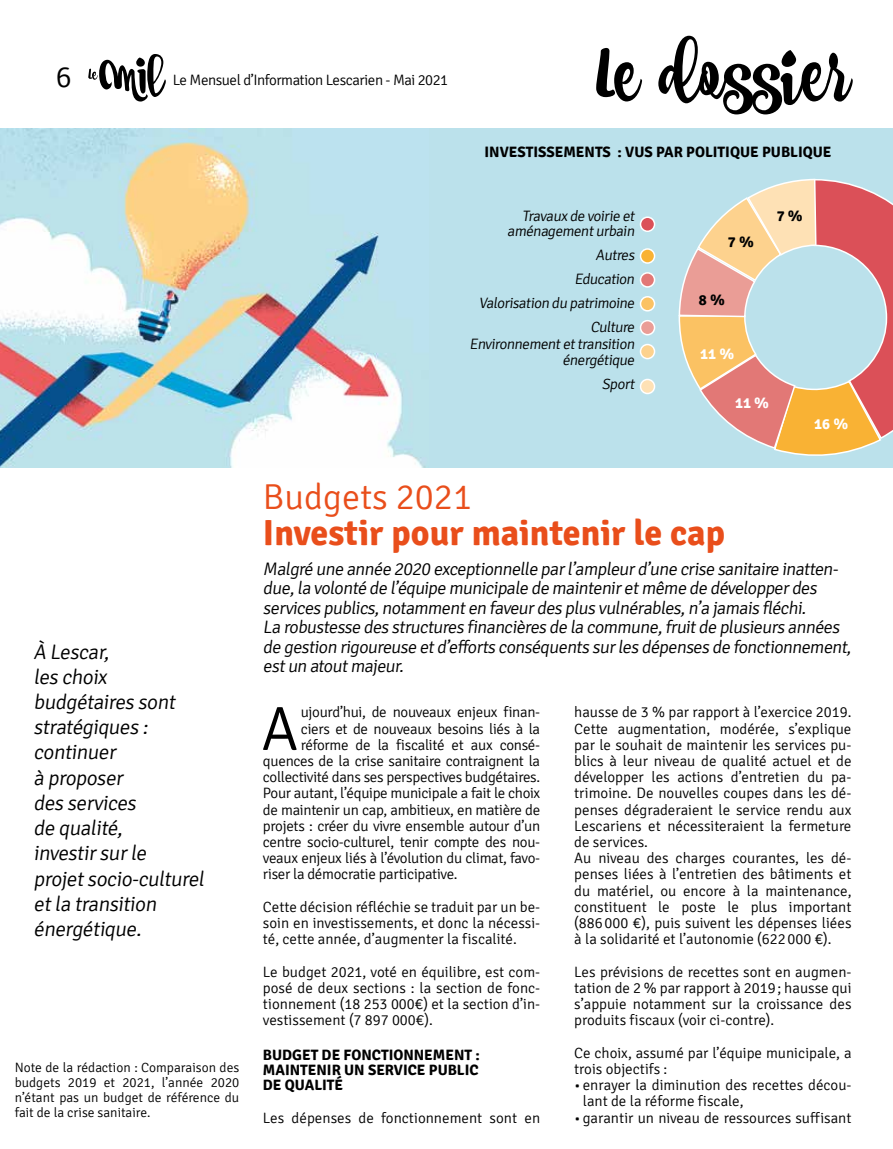
<style>
.page{position:relative;width:893px;height:1149px;background:#fff}
.page>*{position:absolute;margin:0;border:0;box-sizing:border-box;transform-origin:0 0}
.t1{font:87px "Coffe Break Script 1";color:#000}
.t2{font:300 61.95px "Signika";color:#000}
.t3{font:700 36px "Signika";color:#e94e1b}
.t4{font:300 36px "Signika";color:#e94e1b}
.t5{font:300 30px "Signika";color:#000}
.t6{font:300 21px/25.2px "Signika";color:#000}
.t7{font:300 18px/19.5px "Signika";letter-spacing:-.03em;color:#000}
.t8{font:300 15px/16.2px "Signika";color:#000;text-align:justify}
.t9{font:300 15px "Signika";letter-spacing:-.02em;color:#000}
.t10{font:700 15px/15px "Signika";color:#000;text-align:justify}
.t11{font:300 15px "Signika";letter-spacing:-.03em;color:#000}
.t12{font:700 15px "Signika";color:#fff}
.t13{font:300 13.5px/15px "Signika";color:#000;text-align:justify}
</style>
<div class="page">
<div style="left:426px;top:129px;width:467px;height:338px;background:#bbe1eb"></div>
<img style="left:0;top:129px;width:426px;height:338px">
<svg style="left:88px;top:54px;width:78px;height:47px"></svg>
<div style="left:640px;top:217px;width:14px;height:14px;background:#db5058;border-radius:50%"></div>
<div style="left:640px;top:216px;width:15px;height:16px;border:2px solid #fff;border-radius:50%"></div>
<div style="left:640px;top:249px;width:14px;height:14px;background:#f9b234;border-radius:50%"></div>
<div style="left:640px;top:248px;width:15px;height:16px;border:2px solid #fff;border-radius:50%"></div>
<div style="left:640px;top:273px;width:14px;height:14px;background:#e27876;border-radius:50%"></div>
<div style="left:640px;top:272px;width:15px;height:15px;border:2px solid #fff;border-radius:50%"></div>
<div style="left:640px;top:297px;width:14px;height:14px;background:#fbc263;border-radius:50%"></div>
<div style="left:640px;top:296px;width:15px;height:15px;border:2px solid #fff;border-radius:50%"></div>
<div style="left:640px;top:320px;width:14px;height:14px;background:#ea9d96;border-radius:50%"></div>
<div style="left:640px;top:320px;width:15px;height:15px;border:2px solid #fff;border-radius:50%"></div>
<div style="left:640px;top:344px;width:14px;height:14px;background:#fdd28e;border-radius:50%"></div>
<div style="left:640px;top:344px;width:15px;height:15px;border:2px solid #fff;border-radius:50%"></div>
<div style="left:640px;top:379px;width:14px;height:14px;background:#fee1b5;border-radius:50%"></div>
<div style="left:640px;top:378px;width:15px;height:16px;border:2px solid #fff;border-radius:50%"></div>
<svg style="left:678px;top:178px;width:215px;height:278px"></svg>
<h3 class="t5" style="left:56px;top:60px;width:17px">6</h3>
<p class="t11" style="left:173px;top:71px;width:277px">Le Mensuel d’Information Lescarien - Mai 2021</p>
<h1 class="t1" style="left:596px;top:6px;width:257px">Le dossier</h1>
<p class="t10" style="left:484px;top:145px;width:349px">INVESTISSEMENTS : VUS PAR POLITIQUE PUBLIQUE</p>
<p class="t8" style="left:507px;top:209px;width:131px;line-height:15px;text-align:right">Travaux de voirie et aménagementurbain</p>
<p class="t8" style="left:479px;top:243px;width:160px;line-height:24px;text-align:right">Autres<br>Education<br>Valorisation du patrimoine<br>Culture</p>
<p class="t8" style="left:469px;top:335px;width:169px;text-align:right">Environnementettransition énergétique</p>
<p class="t8" style="left:602px;top:376px;width:37px">Sport</p>
<p class="t10" style="left:728px;top:234px;width:28px">7%</p>
<p class="t10" style="left:777px;top:209px;width:28px">7%</p>
<p class="t10" style="left:699px;top:293px;width:28px">8%</p>
<p class="t12" style="left:700px;top:345px;width:36px">11 %</p>
<p class="t12" style="left:735px;top:394px;width:36px">11 %</p>
<p class="t12" style="left:814px;top:415px;width:36px">16%</p>
<h3 class="t6" style="left:34px;top:639px;width:175px">À Lescar,<br>les choix budgétaires sont stratégiques : continuer<br>à proposer<br>des services<br>de qualité,<br>investir sur le projetsocio-culturel etla transition énergétique.</h3>
<p class="t13" style="left:15px;top:1059px;width:226px">Note de la rédaction : Comparaison des budgets 2019 et 2021, l’année 2020 n’étant pas un budget de référence du fait de la crise sanitaire.</p>
<h3 class="t4" style="left:263px;top:476px;width:211px">Budgets 2021</h3>
<h3 class="t3" style="left:263px;top:510px;width:464px">Investir pour maintenir le cap</h3>
<p class="t7" style="left:263px;top:559px;width:593px">Malgré une année 2020 exceptionnelle parl’ampleurd’une crise sanitaire inatten&shy;due,la volonté de l’équipe municipale de mainteniretmême de développerdes services publics,notammenten faveurdes plus vulnérables,n’a jamais fléchi.<br>La robustesse des structures financières de la commune,fruitde plusieurs années de gestion rigoureuse etd’efforts conséquents surles dépenses de fonctionnement, estun atoutmajeur.</p>
<h2 class="t2" style="left:261px;top:694px;width:38px">A</h2>
<p class="t9" style="left:301px;top:703px;width:241px">ujourd’hui, de nouveaux enjeux finan-</p>
<p class="t8" style="left:574px;top:704px;width:279px;text-align:left">hausse de 3 % par rapport à l’exercice 2019.<br>Cette augmentation, modérée, s’explique par le souhait de maintenir les services pu&shy;blics à leur niveau de qualité actuel et de développer les actions d’entretien du pa&shy;trimoine. De nouvelles coupes dans les dé&shy;penses dégraderaient le service rendu aux Lescariens et nécessiteraient la fermeture de services.<br>Au niveau des charges courantes, les dé&shy;penses liées à l’entretien des bâtiments et du matériel, ou encore à la maintenance, constituent le poste le plus important (886000 €), puis suivent les dépenses liées à la solidarité et l’autonomie (622000 €).</p>
<p class="t8" style="left:574px;top:963px;width:279px">Les prévisions de recettes sont en augmen&shy;tation de 2 % par rapport à 2019; hausse qui s’appuie notamment sur la croissance des produits fiscaux (voir ci-contre).</p>
<p class="t8" style="left:574px;top:1044px;width:279px">Ce choix, assumé par l’équipe municipale, a trois objectifs :</p>
<p class="t8" style="left:583px;top:1076px;width:270px;text-indent:-9px">• enrayer la diminution des recettes décou&shy;lant de la réforme fiscale,</p>
<p class="t8" style="left:574px;top:1109px;width:279px">•garantir un niveau de ressources suffisant</p>
<p class="t9" style="left:301px;top:720px;width:241px">ciers et de nouveaux besoins liés à la</p>
<p class="t9" style="left:301px;top:736px;width:241px">réforme de la fiscalité et aux consé-</p>
<p class="t9" style="left:263px;top:752px;width:279px">quences de la crise sanitaire contraignent la</p>
<p class="t9" style="left:263px;top:768px;width:279px">collectivité dans ses perspectives budgétaires.</p>
<p class="t9" style="left:263px;top:784px;width:279px">Pour autant, l’équipe municipale a fait le choix</p>
<p class="t9" style="left:263px;top:801px;width:279px">de maintenir un cap, ambitieux, en matière de</p>
<p class="t9" style="left:263px;top:817px;width:279px">projets : créer du vivre ensemble autour d’un</p>
<p class="t9" style="left:263px;top:833px;width:279px">centre socio-culturel, tenir compte des nou-</p>
<p class="t9" style="left:263px;top:849px;width:279px">veaux enjeux liés à l’évolution du climat, favo-</p>
<p class="t9" style="left:263px;top:865px;width:196px">riser la démocratie participative.</p>
<p class="t8" style="left:263px;top:898px;width:279px">Cette décision réfléchie se traduit par un be&shy;soin en investissements, et donc la nécessi&shy;té, cette année, d’augmenter la fiscalité.</p>
<p class="t8" style="left:263px;top:963px;width:279px">Le budget 2021, voté en équilibre, est com&shy;posé de deux sections : la section de fonc&shy;tionnement (18 253 000€) et la section d’in&shy;vestissement (7 897 000€).</p>
<p class="t10" style="left:263px;top:1046px;width:218px">BUDGET DE FONCTIONNEMENT :<br>MAINTENIR UN SERVICE PUBLIC DE QUALITÉ</p>
<p class="t8" style="left:263px;top:1109px;width:279px">Les dépenses de fonctionnement sont en</p>
</div>
